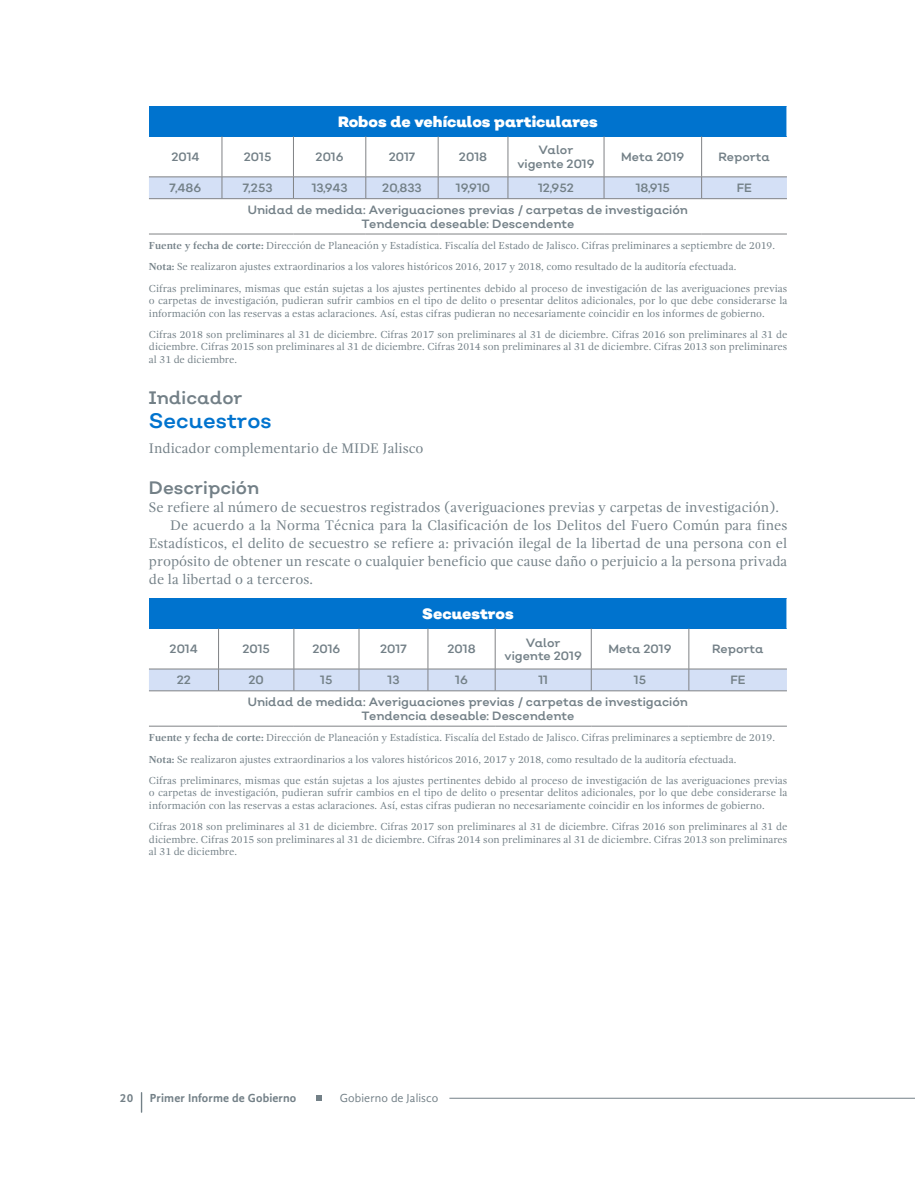
<style>
.page{position:relative;width:915px;height:1191px;background:#fff}
.page>*{position:absolute;margin:0;border:0;box-sizing:border-box;transform-origin:0 0}
.TITULO_DE_INDICADOR{font:21px "Nutmeg";color:#0073ce}
.Indicador-Descripcio{font:18px "Nutmeg";color:#738087}
.Cabeza_Tabla{font:900 15px "Nutmeg";color:#fff}
.CUERPO_DE_TEXTO_GENE{font:14.25px/18px "Gandhi Serif";color:#738087;text-align:justify}
.Texto_Tabla{font:12px/13.5px "Nutmeg";color:#738087;text-align:center}
.t1{font:700 12px "Gandhi Sans";letter-spacing:.01em;color:#738087}
.t2{font:12px "Gandhi Sans";letter-spacing:.01em;color:#738087}
.FuenteNota{font:10.5px/12.6px "Gandhi Serif";color:#738087;text-align:justify}
.s1{font-weight:700}
</style>
<div class="page">
<hr style="left:449px;top:1097px;width:465px;height:1px;background:#738087">
<svg style="left:141px;top:1092px;width:1px;height:20px"></svg>
<svg style="left:316px;top:1095px;width:6px;height:5px"></svg>
<div style="left:149px;top:106px;width:637px;height:30px;background:#0073ce"></div>
<hr style="left:222px;top:136px;width:1px;height:41px;background:#808285">
<hr style="left:293px;top:136px;width:1px;height:41px;background:#808285">
<hr style="left:365px;top:136px;width:1px;height:41px;background:#808285">
<hr style="left:438px;top:136px;width:1px;height:41px;background:#808285">
<hr style="left:507px;top:136px;width:1px;height:41px;background:#808285">
<hr style="left:603px;top:136px;width:1px;height:41px;background:#808285">
<hr style="left:701px;top:136px;width:1px;height:41px;background:#808285">
<div style="left:149px;top:177px;width:637px;height:21px;background:#d4e0f6"></div>
<hr style="left:149px;top:198px;width:73px;height:1px;background:#808285">
<hr style="left:222px;top:198px;width:71px;height:1px;background:#808285">
<hr style="left:293px;top:198px;width:72px;height:1px;background:#808285">
<hr style="left:365px;top:198px;width:73px;height:1px;background:#808285">
<hr style="left:438px;top:198px;width:69px;height:1px;background:#808285">
<hr style="left:507px;top:198px;width:96px;height:1px;background:#808285">
<hr style="left:603px;top:198px;width:98px;height:1px;background:#808285">
<hr style="left:701px;top:198px;width:85px;height:1px;background:#808285">
<hr style="left:149px;top:234px;width:73px;height:1px;background:#808285">
<hr style="left:222px;top:234px;width:71px;height:1px;background:#808285">
<hr style="left:293px;top:234px;width:72px;height:1px;background:#808285">
<hr style="left:365px;top:234px;width:73px;height:1px;background:#808285">
<hr style="left:438px;top:234px;width:69px;height:1px;background:#808285">
<hr style="left:507px;top:234px;width:96px;height:1px;background:#808285">
<hr style="left:603px;top:234px;width:98px;height:1px;background:#808285">
<hr style="left:701px;top:234px;width:85px;height:1px;background:#808285">
<div style="left:149px;top:598px;width:637px;height:30px;background:#0073ce"></div>
<hr style="left:218px;top:628px;width:1px;height:41px;background:#808285">
<hr style="left:293px;top:628px;width:1px;height:41px;background:#808285">
<hr style="left:358px;top:628px;width:1px;height:41px;background:#808285">
<hr style="left:427px;top:628px;width:1px;height:41px;background:#808285">
<hr style="left:494px;top:628px;width:1px;height:41px;background:#808285">
<hr style="left:590px;top:628px;width:1px;height:41px;background:#808285">
<hr style="left:688px;top:628px;width:1px;height:41px;background:#808285">
<div style="left:149px;top:669px;width:637px;height:21px;background:#d4e0f6"></div>
<hr style="left:149px;top:690px;width:69px;height:1px;background:#808285">
<hr style="left:218px;top:690px;width:76px;height:1px;background:#808285">
<hr style="left:294px;top:690px;width:65px;height:1px;background:#808285">
<hr style="left:359px;top:690px;width:69px;height:1px;background:#808285">
<hr style="left:428px;top:690px;width:67px;height:1px;background:#808285">
<hr style="left:495px;top:690px;width:96px;height:1px;background:#808285">
<hr style="left:591px;top:690px;width:97px;height:1px;background:#808285">
<hr style="left:688px;top:690px;width:98px;height:1px;background:#808285">
<hr style="left:149px;top:726px;width:69px;height:1px;background:#808285">
<hr style="left:218px;top:726px;width:76px;height:1px;background:#808285">
<hr style="left:294px;top:726px;width:65px;height:1px;background:#808285">
<hr style="left:359px;top:726px;width:69px;height:1px;background:#808285">
<hr style="left:428px;top:726px;width:67px;height:1px;background:#808285">
<hr style="left:495px;top:726px;width:96px;height:1px;background:#808285">
<hr style="left:591px;top:726px;width:97px;height:1px;background:#808285">
<hr style="left:688px;top:726px;width:98px;height:1px;background:#808285">
<p class="Cabeza_Tabla" style="left:338px;top:112px;width:261px">Robos de vehículos particulares</p>
<p class="Texto_Tabla" style="left:171px;top:150px;width:30px">2014</p>
<p class="Texto_Tabla" style="left:244px;top:150px;width:29px">2015</p>
<p class="Texto_Tabla" style="left:315px;top:150px;width:29px">2016</p>
<p class="Texto_Tabla" style="left:388px;top:150px;width:28px">2017</p>
<p class="Texto_Tabla" style="left:459px;top:150px;width:30px">2018</p>
<p class="Texto_Tabla" style="left:517px;top:143px;width:79px">Valor vigente 2019</p>
<p class="Texto_Tabla" style="left:621px;top:150px;width:64px">Meta 2019</p>
<p class="Texto_Tabla" style="left:718px;top:150px;width:53px">Reporta</p>
<p class="Texto_Tabla" style="left:169px;top:181px;width:33px">7,486</p>
<p class="Texto_Tabla" style="left:243px;top:181px;width:31px">7,253</p>
<p class="Texto_Tabla" style="left:311px;top:181px;width:37px">13,943</p>
<p class="Texto_Tabla" style="left:382px;top:181px;width:41px">20,833</p>
<p class="Texto_Tabla" style="left:455px;top:181px;width:36px">19,910</p>
<p class="Texto_Tabla" style="left:538px;top:181px;width:37px">12,952</p>
<p class="Texto_Tabla" style="left:635px;top:181px;width:36px">18,915</p>
<p class="Texto_Tabla" style="left:736px;top:181px;width:17px">FE</p>
<p class="Texto_Tabla" style="left:248px;top:203px;width:441px">Unidad de medida: Averiguaciones previas / carpetas de investigación</p>
<p class="Texto_Tabla" style="left:361px;top:216px;width:214px">Tendencia deseable: Descendente</p>
<p class="FuenteNota" style="left:149px;top:239px;width:627px"><span class="s1">Fuente y fecha de corte:</span> Dirección de Planeación y Estadística. Fiscalía del Estado de Jalisco. Cifras preliminares a septiembre de 2019.</p>
<p class="FuenteNota" style="left:149px;top:261px;width:588px"><span class="s1">Nota:</span> Se realizaron ajustes extraordinarios a los valores históricos 2016, 2017 y 2018, como resultado de la auditoría efectuada.</p>
<p class="FuenteNota" style="left:149px;top:282px;width:639px">Cifras preliminares, mismas que están sujetas a los ajustes pertinentes debido al proceso de investigación de las averiguaciones previas o carpetas de investigación, pudieran sufrir cambios en el tipo de delito o presentar delitos adicionales, por lo que debe considerarse la información con las reservas a estas aclaraciones. Así, estas cifras pudieran no necesariamente coincidir en los informes de gobierno.</p>
<p class="FuenteNota" style="left:149px;top:328px;width:639px">Cifras 2018 son preliminares al 31 de diciembre. Cifras 2017 son preliminares al 31 de diciembre. Cifras 2016 son preliminares al 31 de diciembre. Cifras 2015 son preliminares al 31 de diciembre. Cifras 2014 son preliminares al 31 de diciembre. Cifras 2013 son preliminares al 31 de diciembre.</p>
<p class="Indicador-Descripcio" style="left:149px;top:386px;width:95px">Indicador</p>
<p class="TITULO_DE_INDICADOR" style="left:149px;top:407px;width:124px">Secuestros</p>
<p class="CUERPO_DE_TEXTO_GENE" style="left:149px;top:440px;width:276px">Indicador complementario de MIDE Jalisco</p>
<p class="Indicador-Descripcio" style="left:149px;top:476px;width:112px">Descripción</p>
<p class="CUERPO_DE_TEXTO_GENE" style="left:149px;top:498px;width:631px">Se refiere al número de secuestros registrados (averiguaciones previas y carpetas de investigación).</p>
<p class="CUERPO_DE_TEXTO_GENE" style="left:149px;top:516px;width:639px;text-indent:21px">De acuerdo a la Norma Técnica para la Clasificación de los Delitos del Fuero Común para fines Estadísticos, el delito de secuestro se refiere a: privación ilegal de la libertad de una persona con el propósito de obtener un rescate o cualquier beneficio que cause daño o perjuicio a la persona privada de la libertad o a terceros.</p>
<p class="Cabeza_Tabla" style="left:422px;top:604px;width:93px">Secuestros</p>
<p class="Texto_Tabla" style="left:169px;top:642px;width:30px">2014</p>
<p class="Texto_Tabla" style="left:242px;top:642px;width:29px">2015</p>
<p class="Texto_Tabla" style="left:312px;top:642px;width:29px">2016</p>
<p class="Texto_Tabla" style="left:380px;top:642px;width:28px">2017</p>
<p class="Texto_Tabla" style="left:447px;top:642px;width:30px">2018</p>
<p class="Texto_Tabla" style="left:504px;top:635px;width:79px">Valor vigente 2019</p>
<p class="Texto_Tabla" style="left:608px;top:642px;width:64px">Meta 2019</p>
<p class="Texto_Tabla" style="left:712px;top:642px;width:53px">Reporta</p>
<p class="Texto_Tabla" style="left:177px;top:673px;width:16px">22</p>
<p class="Texto_Tabla" style="left:248px;top:673px;width:17px">20</p>
<p class="Texto_Tabla" style="left:320px;top:673px;width:14px">15</p>
<p class="Texto_Tabla" style="left:387px;top:673px;width:13px">13</p>
<p class="Texto_Tabla" style="left:455px;top:673px;width:14px">16</p>
<p class="Texto_Tabla" style="left:538px;top:673px;width:11px">11</p>
<p class="Texto_Tabla" style="left:633px;top:673px;width:14px">15</p>
<p class="Texto_Tabla" style="left:730px;top:673px;width:17px">FE</p>
<p class="Texto_Tabla" style="left:248px;top:695px;width:441px">Unidad de medida: Averiguaciones previas / carpetas de investigación</p>
<p class="Texto_Tabla" style="left:361px;top:708px;width:214px">Tendencia deseable: Descendente</p>
<p class="FuenteNota" style="left:149px;top:731px;width:627px"><span class="s1">Fuente y fecha de corte:</span> Dirección de Planeación y Estadística. Fiscalía del Estado de Jalisco. Cifras preliminares a septiembre de 2019.</p>
<p class="FuenteNota" style="left:149px;top:752px;width:588px"><span class="s1">Nota:</span> Se realizaron ajustes extraordinarios a los valores históricos 2016, 2017 y 2018, como resultado de la auditoría efectuada.</p>
<p class="FuenteNota" style="left:149px;top:774px;width:639px">Cifras preliminares, mismas que están sujetas a los ajustes pertinentes debido al proceso de investigación de las averiguaciones previas o carpetas de investigación, pudieran sufrir cambios en el tipo de delito o presentar delitos adicionales, por lo que debe considerarse la información con las reservas a estas aclaraciones. Así, estas cifras pudieran no necesariamente coincidir en los informes de gobierno.</p>
<p class="FuenteNota" style="left:149px;top:820px;width:639px">Cifras 2018 son preliminares al 31 de diciembre. Cifras 2017 son preliminares al 31 de diciembre. Cifras 2016 son preliminares al 31 de diciembre. Cifras 2015 son preliminares al 31 de diciembre. Cifras 2014 son preliminares al 31 de diciembre. Cifras 2013 son preliminares al 31 de diciembre.</p>
<p class="t1" style="left:120px;top:1090px;width:15px">20</p>
<p class="t1" style="left:150px;top:1090px;width:148px">Primer Informe de Gobierno</p>
<p class="t2" style="left:340px;top:1090px;width:100px">Gobierno de Jalisco</p>
</div>
